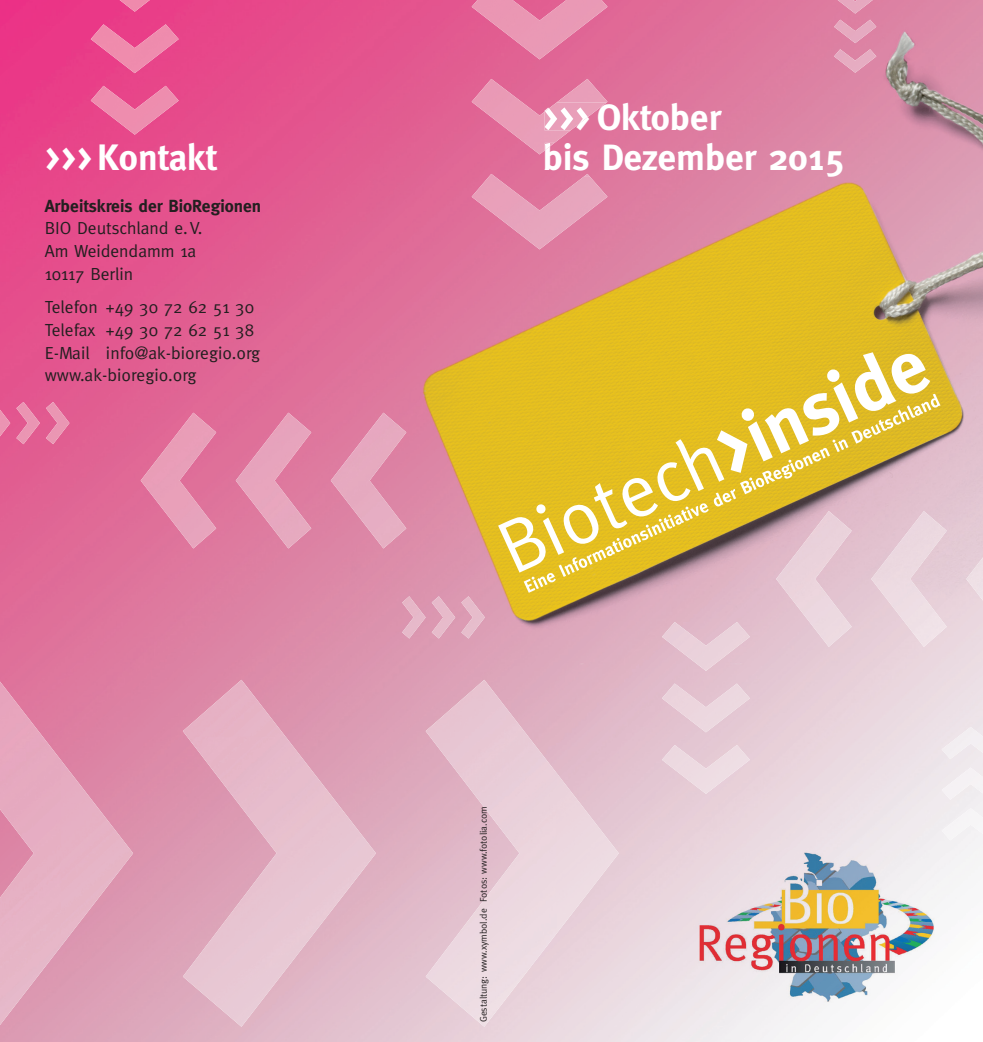
<style>
.page{position:relative;width:983px;height:1042px;background:#fff}
.page>*{position:absolute;margin:0;border:0;box-sizing:border-box;transform-origin:0 0}
.t1{font:700 36.75px/40.2px "Meta";color:#fff}
.t2{font:17.5px/22.8px "Meta";color:#231f20}
.t3{font:700 17.5px "Meta";color:#231f20}
.t4{font:9.62px "Meta";color:#231f20}
</style>
<div class="page">
<img style="left:0;top:0;width:982px;height:1042px">
<svg style="left:523px;top:394px;width:417px;height:199px;background:#d3ae84"></svg>
<svg style="left:498px;top:352px;width:431px;height:220px;background:#e0c04b"></svg>
<img style="left:696px;top:851px;width:251px;height:153px">
<img style="left:0;top:681px;width:62px;height:344px">
<img style="left:183px;top:680px;width:103px;height:57px">
<img style="left:370px;top:680px;width:187px;height:347px">
<img style="left:61px;top:760px;width:63px;height:186px">
<img style="left:187px;top:737px;width:184px;height:232px">
<img style="left:556px;top:773px;width:62px;height:160px">
<img style="left:123px;top:840px;width:10px;height:26px">
<img style="left:183px;top:968px;width:103px;height:59px">
<img style="left:471px;top:0;width:136px;height:154px">
<img style="left:544px;top:102px;width:62px;height:28px">
<svg style="left:544px;top:143px;width:10px;height:7px"></svg>
<img style="left:471px;top:174px;width:136px;height:75px">
<svg style="left:583px;top:174px;width:7px;height:3px"></svg>
<img style="left:941px;top:727px;width:41px;height:113px">
<img style="left:776px;top:511px;width:206px;height:136px">
<img style="left:661px;top:622px;width:88px;height:172px">
<img style="left:91px;top:0;width:88px;height:135px">
<img style="left:402px;top:596px;width:82px;height:42px">
<img style="left:833px;top:0;width:43px;height:73px">
<img style="left:141px;top:413px;width:265px;height:135px">
<img style="left:0;top:402px;width:69px;height:42px">
<h1 class="t1" style="left:45px;top:137px;width:173px">&gt;&gt;&gt; Kontakt</h1>
<p class="t3" style="left:45px;top:195px;width:218px">Arbeitskreis der BioRegionen</p>
<p class="t2" style="left:45px;top:217px;width:159px">BIO Deutschland e. V.<br>Am Weidendamm 1a<br>10117 Berlin</p>
<p class="t2" style="left:45px;top:295px;width:217px">Telefon +49 30 72 62 51 30<br>Telefax +49 30 72 62 51 38<br>E-Mail info@ak-bioregio.org www.ak-bioregio.org</p>
<h1 class="t1" style="left:542px;top:97px;width:303px">&gt;&gt;&gt; Oktober<br>bis Dezember 2015</h1>
<p class="t4" style="left:477px;top:1022px;width:217px;rotate:-90deg">Gestaltung: www.xymbol.de Fotos: www.fotolia.com</p>
</div>
